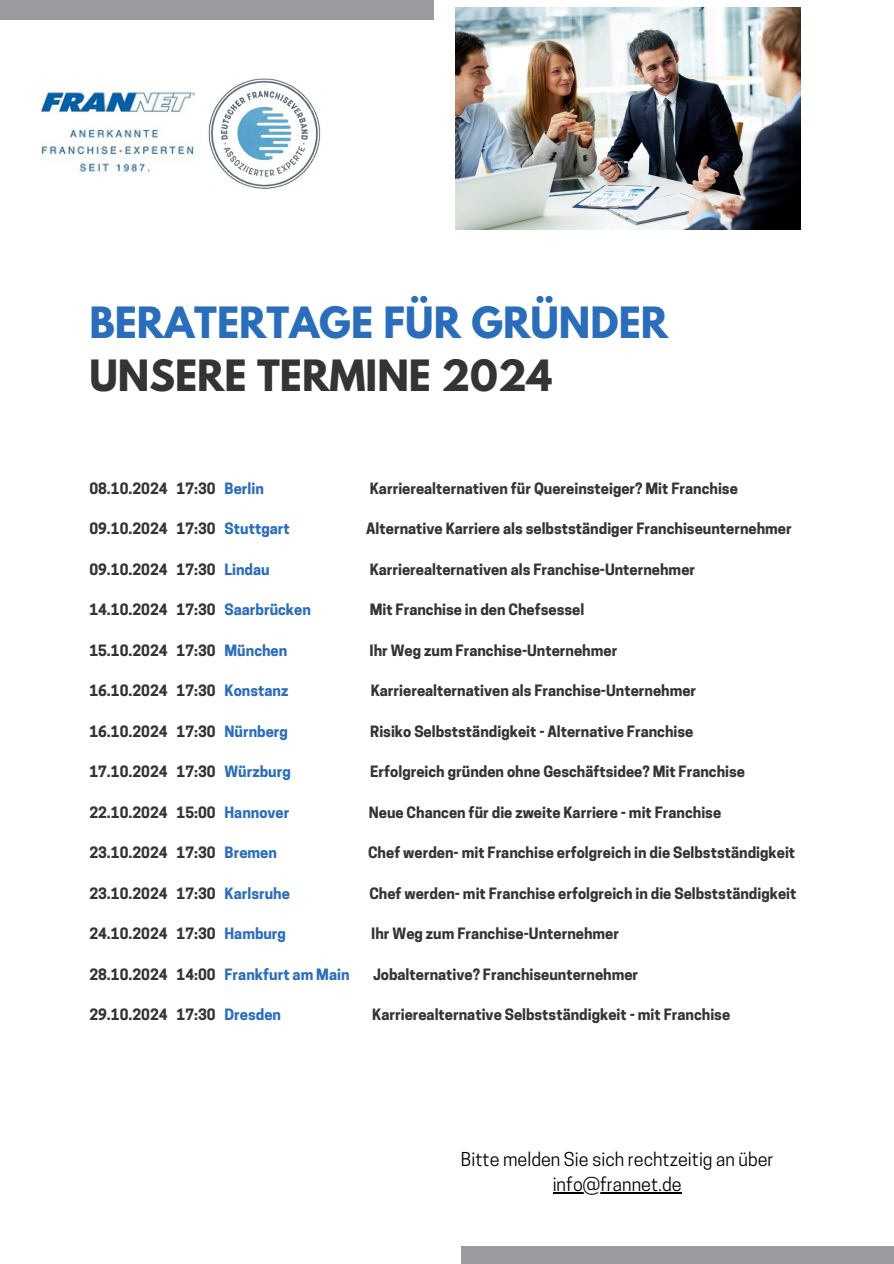
<style>
.page{position:relative;width:894px;height:1264px;background:#fff}
.page>*{position:absolute;margin:0;border:0;box-sizing:border-box;transform-origin:0 0}
.t1{font:700 38.25px/52.8px "League Spartan";color:#2a6ebb}
.t2{font:18px "Cooper Hewitt";color:#000}
.t3{font:700 14.7px "Cooper Hewitt";color:#343434}
.s1{color:#343434}
.s2{color:#2a6ebb}
</style>
<div class="page">
<div style="left:460px;top:1246px;width:433px;height:17px;background:#9a9a9f"></div>
<div style="left:0;top:0;width:434px;height:20px;background:#9a9a9f"></div>
<img style="left:455px;top:7px;width:344px;height:222px">
<img style="left:208px;top:70px;width:113px;height:119px">
<img style="left:41px;top:91px;width:153px;height:85px">
<hr style="left:552px;top:1192px;width:129px;height:1px;background:#000">
<p class="t1" style="left:89px;top:301px;width:580px">BERATERTAGE FÜR GRÜNDER<br><span class="s1">UNSERE TERMINE 2024</span></p>
<h1 class="t3" style="left:89px;top:482px;width:176px">08.10.2024 17:30 <span class="s2">Berlin</span></h1>
<h1 class="t3" style="left:369px;top:482px;width:369px">Karrierealternativen für Quereinsteiger? Mit Franchise</h1>
<p class="t3" style="left:89px;top:523px;width:202px">09.10.2024 17:30 <span class="s2">Stuttgart</span></p>
<p class="t3" style="left:366px;top:523px;width:427px">Alternative Karriere als selbstständiger Franchiseunternehmer</p>
<p class="t3" style="left:89px;top:563px;width:182px">09.10.2024 17:30 <span class="s2">Lindau</span></p>
<p class="t3" style="left:369px;top:563px;width:327px">Karrierealternativen als Franchise-Unternehmer</p>
<p class="t3" style="left:89px;top:604px;width:223px">14.10.2024 17:30 <span class="s2">Saarbrücken</span></p>
<p class="t3" style="left:369px;top:604px;width:216px">Mit Franchise in den Chefsessel</p>
<p class="t3" style="left:89px;top:644px;width:199px">15.10.2024 17:30 <span class="s2">München</span></p>
<p class="t3" style="left:369px;top:644px;width:249px">Ihr Weg zum Franchise-Unternehmer</p>
<p class="t3" style="left:89px;top:685px;width:200px">16.10.2024 17:30 <span class="s2">Konstanz</span></p>
<p class="t3" style="left:370px;top:685px;width:327px">Karrierealternativen als Franchise-Unternehmer</p>
<p class="t3" style="left:89px;top:725px;width:200px">16.10.2024 17:30 <span class="s2">Nürnberg</span></p>
<p class="t3" style="left:370px;top:725px;width:324px">Risiko Selbstständigkeit - Alternative Franchise</p>
<p class="t3" style="left:89px;top:766px;width:203px">17.10.2024 17:30 <span class="s2">Würzburg</span></p>
<p class="t3" style="left:370px;top:766px;width:376px">Erfolgreich gründen ohne Geschäftsidee? Mit Franchise</p>
<p class="t3" style="left:89px;top:806px;width:201px">22.10.2024 15:00 <span class="s2">Hannover</span></p>
<p class="t3" style="left:369px;top:806px;width:354px">Neue Chancen für die zweite Karriere - mit Franchise</p>
<p class="t3" style="left:89px;top:847px;width:189px">23.10.2024 17:30 <span class="s2">Bremen</span></p>
<p class="t3" style="left:368px;top:847px;width:428px">Chef werden- mit Franchise erfolgreich in die Selbstständigkeit</p>
<p class="t3" style="left:89px;top:887px;width:202px">23.10.2024 17:30 <span class="s2">Karlsruhe</span></p>
<p class="t3" style="left:369px;top:887px;width:428px">Chef werden- mit Franchise erfolgreich in die Selbstständigkeit</p>
<p class="t3" style="left:89px;top:928px;width:198px">24.10.2024 17:30 <span class="s2">Hamburg</span></p>
<p class="t3" style="left:371px;top:928px;width:249px">Ihr Weg zum Franchise-Unternehmer</p>
<p class="t3" style="left:89px;top:968px;width:261px">28.10.2024 14:00 <span class="s2">Frankfurt am Main</span></p>
<p class="t3" style="left:373px;top:968px;width:266px">Jobalternative? Franchiseunternehmer</p>
<p class="t3" style="left:89px;top:1009px;width:193px">29.10.2024 17:30 <span class="s2">Dresden</span></p>
<p class="t3" style="left:372px;top:1009px;width:359px">Karrierealternative Selbstständigkeit - mit Franchise</p>
<p class="t2" style="left:460px;top:1152px;width:314px">Bitte melden Sie sich rechtzeitig an über</p>
<h2 class="t2" style="left:552px;top:1177px;width:130px">info@frannet.de</h2>
</div>
